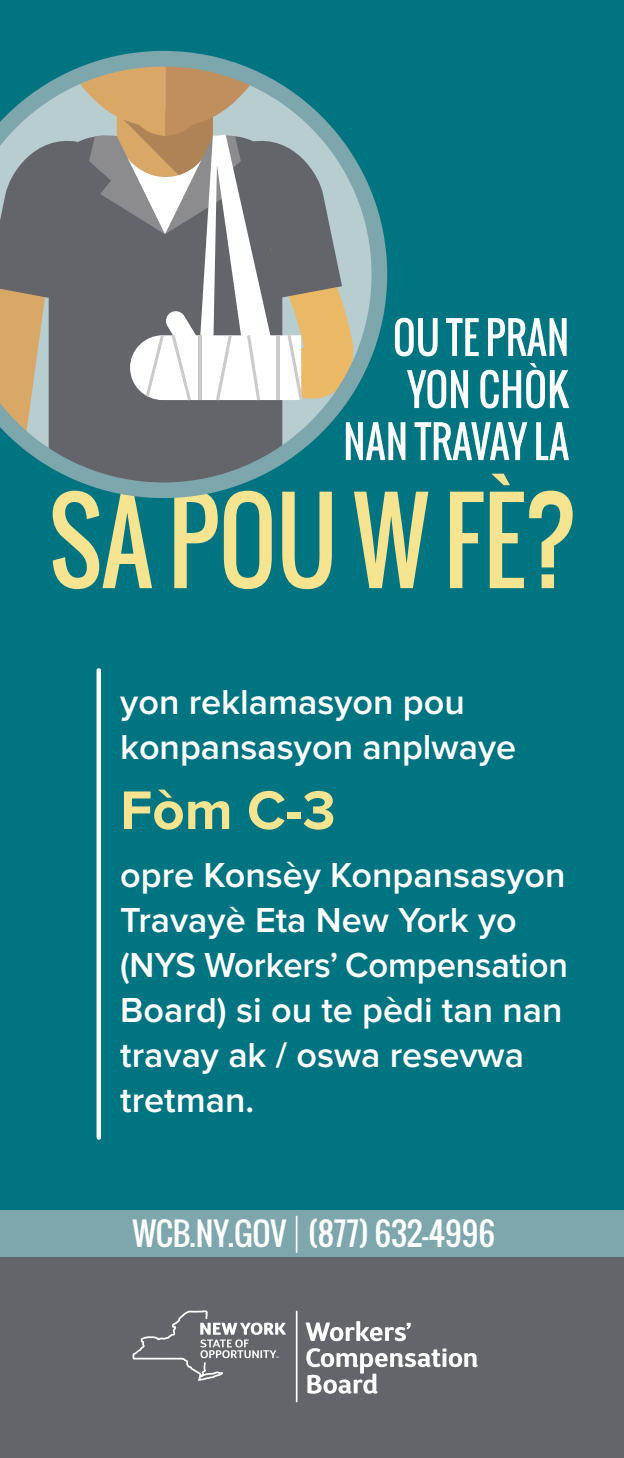
<style>
.page{position:relative;width:624px;height:1458px;background:#fff}
.page>*{position:absolute;margin:0;border:0;box-sizing:border-box;transform-origin:0 0}
.t1{font:700 56.25px "Proxima Nova";color:#f7e490}
.t2{font:600 36px/45px "Proxima Nova";color:#fff}
.t3{font:31.5px "Oswald";color:#fff}
</style>
<div class="page">
<div style="left:0;top:1199px;width:624px;height:72px;background:#7da7ad"></div>
<div style="left:0;top:0;width:624px;height:1210px;background:#007481"></div>
<svg style="left:53px;top:490px;width:519px;height:99px"></svg>
<div style="left:0;top:1258px;width:624px;height:200px;background:#64656a"></div>
<hr style="left:296px;top:1311px;width:1px;height:91px;background:#fff">
<svg style="left:133px;top:1310px;width:153px;height:71px"></svg>
<svg style="left:305px;top:1321px;width:106px;height:20px"></svg>
<svg style="left:306px;top:1348px;width:172px;height:46px"></svg>
<hr style="left:97px;top:670px;width:4px;height:468px;background:#fff">
<svg style="left:387px;top:268px;width:182px;height:218px"></svg>
<svg style="left:0;top:51px;width:387px;height:447px;background:#849591"></svg>
<hr style="left:296px;top:1216px;width:1px;height:36px;background:#fff">
<p class="t2" style="left:120px;top:680px;width:397px">yon reklamasyon pou konpansasyon anplwaye</p>
<h1 class="t1" style="left:120px;top:778px;width:217px">Fòm C-3</h1>
<p class="t2" style="left:120px;top:853px;width:449px">opre Konsèy Konpansasyon<br>Travayè Eta New York yo (NYS Workers’ Compensation<br>Board) si ou te pèdi tan nan travay ak / oswa resevwa tretman.</p>
<p class="t3" style="left:133px;top:1210px;width:364px">WCB.NY.GOV (877) 632-4996</p>
</div>
